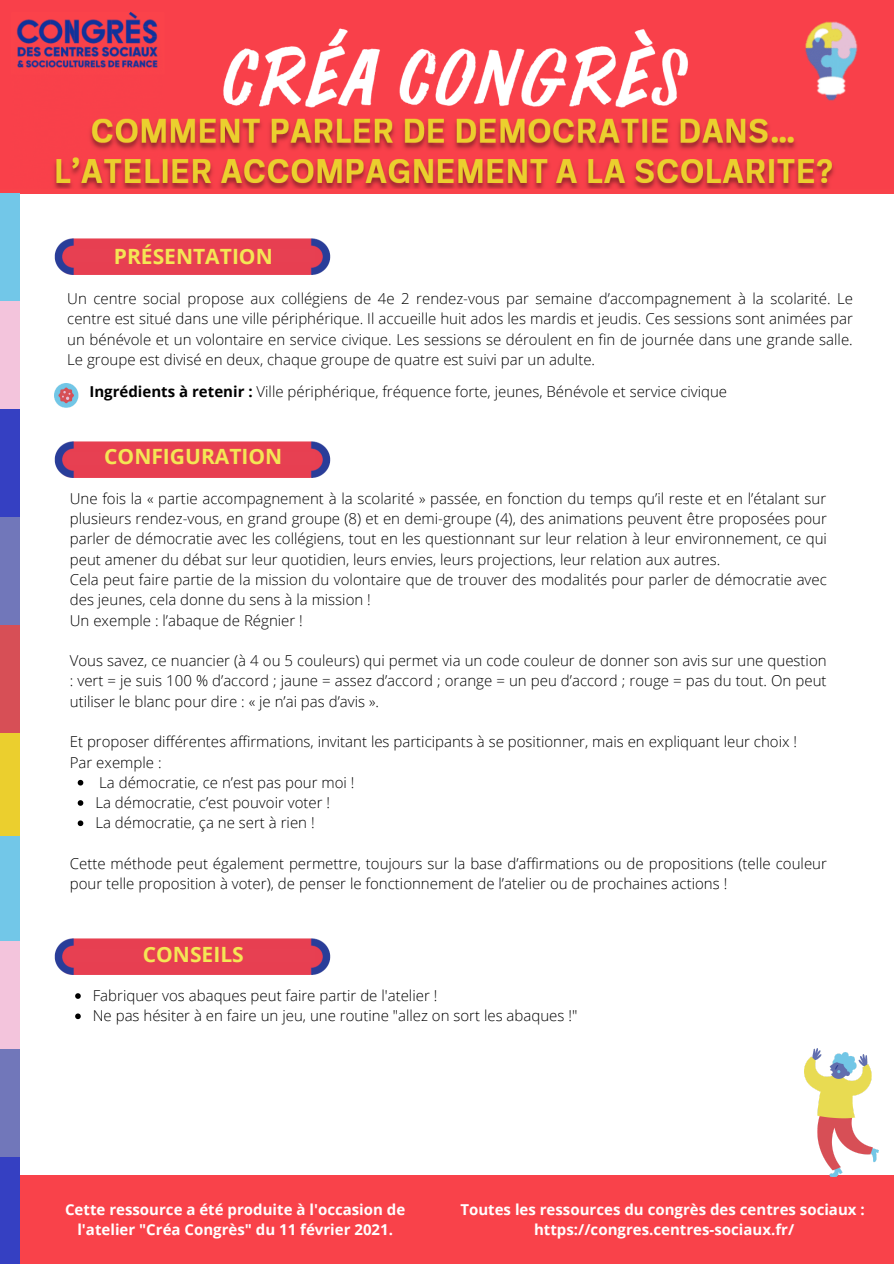
<style>
.page{position:relative;width:894px;height:1264px;background:#fff}
.page>*{position:absolute;margin:0;border:0;box-sizing:border-box;transform-origin:0 0}
.t1{font:700 21px "Open Sans";color:#f4e655}
.t2{font:300 15px/20.2px "Open Sans";color:#000;text-align:justify}
.t3{font:700 15px/20.2px "Open Sans";color:#fff;text-align:center}
.s1{font-weight:700}
</style>
<div class="page">
<div style="left:0;top:0;width:893px;height:193px;background:#f9424a"></div>
<div style="left:4px;top:1175px;width:889px;height:88px;background:#f9424a"></div>
<img style="left:804px;top:1048px;width:73px;height:127px">
<div style="left:0;top:728px;width:20px;height:108px;background:#ebcf2e"></div>
<div style="left:0;top:836px;width:20px;height:108px;background:#72c7e8"></div>
<div style="left:0;top:940px;width:20px;height:108px;background:#f3c4dc"></div>
<div style="left:0;top:1048px;width:20px;height:108px;background:#7177ba"></div>
<div style="left:0;top:1156px;width:20px;height:107px;background:#3540c2"></div>
<div style="left:0;top:193px;width:20px;height:108px;background:#72c7e8"></div>
<div style="left:0;top:301px;width:20px;height:108px;background:#f3c4dc"></div>
<div style="left:0;top:409px;width:20px;height:107px;background:#3540c2"></div>
<div style="left:0;top:517px;width:20px;height:107px;background:#7177ba"></div>
<div style="left:0;top:624px;width:20px;height:108px;background:#d74f56"></div>
<img style="left:54px;top:238px;width:277px;height:37px">
<div style="left:67px;top:249px;width:247px;height:13px;background:#e74052"></div>
<img style="left:54px;top:441px;width:277px;height:37px">
<div style="left:67px;top:452px;width:247px;height:13px;background:#e74052"></div>
<svg style="left:78px;top:780px;width:5px;height:5px"></svg>
<svg style="left:78px;top:800px;width:5px;height:5px"></svg>
<svg style="left:78px;top:820px;width:5px;height:6px"></svg>
<img style="left:54px;top:938px;width:277px;height:37px">
<div style="left:67px;top:949px;width:247px;height:13px;background:#e74052"></div>
<img style="left:54px;top:383px;width:25px;height:25px">
<svg style="left:75px;top:993px;width:6px;height:5px"></svg>
<svg style="left:75px;top:1013px;width:6px;height:6px"></svg>
<img style="left:16px;top:11px;width:842px;height:177px">
<p class="t1" style="left:114px;top:241px;width:160px">PRÉSENTATION</p>
<p class="t2" style="left:67px;top:288px;width:787px">Un centre social propose aux collégiens de 4e 2 rendez-vous par semaine d’accompagnement à la scolarité. Le centre est situé dans une ville périphérique. Il accueille huit ados les mardis et jeudis. Ces sessions sont animées par un bénévole et un volontaire en service civique. Les sessions se déroulent en fin de journée dans une grande salle.<br>Le groupe est divisé en deux, chaque groupe de quatre est suivi par un adulte.</p>
<p class="t2" style="left:89px;top:381px;width:639px"><span class="s1">Ingrédients à retenir :</span> Ville périphérique, fréquence forte, jeunes, Bénévole et service civique</p>
<p class="t1" style="left:104px;top:442px;width:180px">CONFIGURATION</p>
<p class="t2" style="left:70px;top:488px;width:758px">Une fois la « partie accompagnement à la scolarité » passée, en fonction du temps qu’il reste et en l’étalant sur plusieurs rendez-vous, en grand groupe (8) et en demi-groupe (4), des animations peuvent être proposées pour parler de démocratie avec les collégiens, tout en les questionnant sur leur relation à leur environnement, ce qui peut amener du débat sur leur quotidien, leurs envies, leurs projections, leur relation aux autres.</p>
<p class="t2" style="left:70px;top:569px;width:758px">Cela peut faire partie de la mission du volontaire que de trouver des modalités pour parler de démocratie avec des jeunes, cela donne du sens à la mission !</p>
<p class="t2" style="left:70px;top:609px;width:234px">Un exemple : l’abaque de Régnier !</p>
<p class="t2" style="left:70px;top:650px;width:758px">Vous savez, ce nuancier (à 4 ou 5 couleurs) qui permet via un code couleur de donner son avis sur une question : vert = je suis 100 % d’accord ; jaune = assez d’accord ; orange = un peu d’accord ; rouge = pas du tout. On peut utiliser le blanc pour dire : « je n’ai pas d’avis ».</p>
<p class="t2" style="left:70px;top:731px;width:728px">Et proposer différentes affirmations, invitant les participants à se positionner, mais en expliquant leur choix !</p>
<p class="t2" style="left:70px;top:751px;width:93px">Par exemple :</p>
<p class="t2" style="left:99px;top:771px;width:256px">La démocratie, ce n’est pas pour moi !</p>
<p class="t2" style="left:95px;top:792px;width:236px">La démocratie, c’est pouvoir voter !</p>
<p class="t2" style="left:95px;top:812px;width:221px">La démocratie, ça ne sert à rien !</p>
<p class="t2" style="left:70px;top:853px;width:758px">Cette méthode peut également permettre, toujours sur la base d’affirmations ou de propositions (telle couleur pour telle proposition à voter), de penser le fonctionnement de l’atelier ou de prochaines actions !</p>
<p class="t1" style="left:143px;top:939px;width:102px">CONSEILS</p>
<p class="t2" style="left:93px;top:985px;width:346px">Fabriquer vos abaques peut faire partir de l'atelier !</p>
<p class="t2" style="left:93px;top:1005px;width:486px">Ne pas hésiter à en faire un jeu, une routine "allez on sort les abaques !"</p>
<p class="t3" style="left:65px;top:1199px;width:341px">Cette ressource a été produite à l'occasion de l'atelier "Créa Congrès" du 11 février 2021.</p>
<p class="t3" style="left:460px;top:1199px;width:406px">Toutes les ressources du congrès des centres sociaux :</p>
<p class="t3" style="left:534px;top:1219px;width:261px">https://congres.centres-sociaux.fr/</p>
</div>
